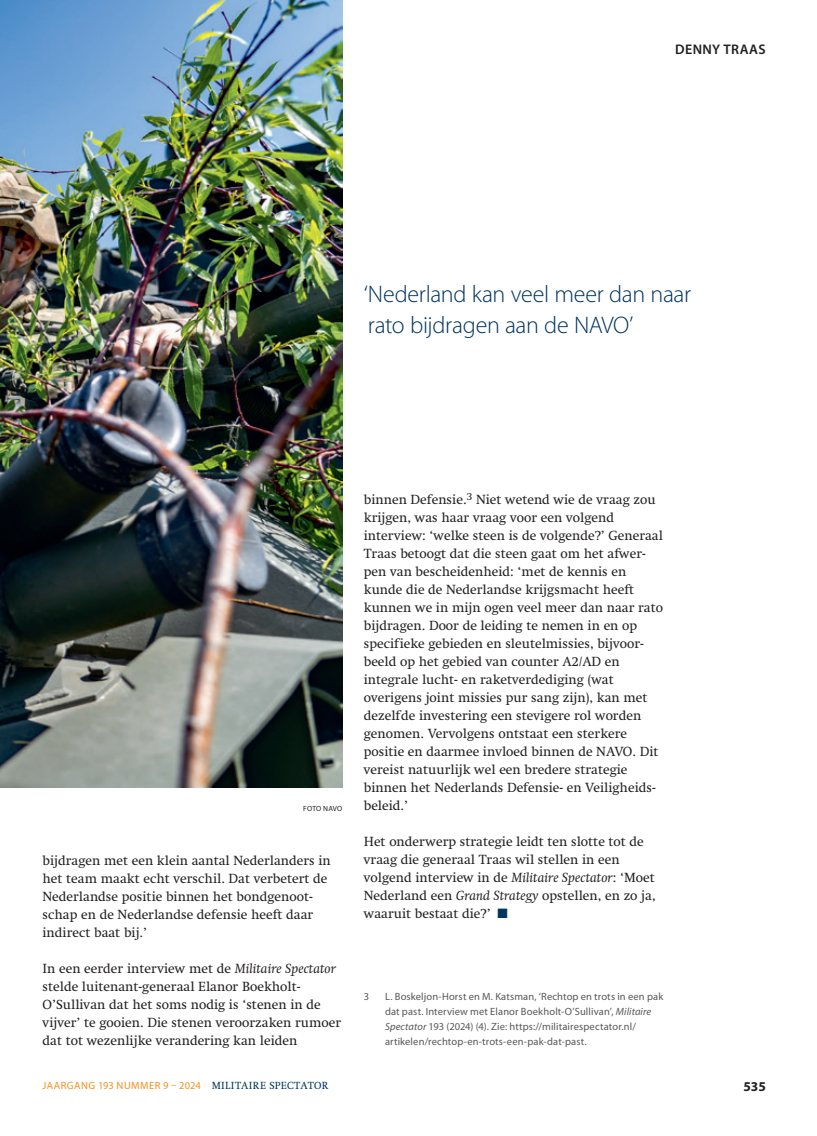
<style>
.page{position:relative;width:817px;height:1136px;background:#fff}
.page>*{position:absolute;margin:0;border:0;box-sizing:border-box;transform-origin:0 0}
.t1{font:300 24px/30.8px "Myriad Pro";letter-spacing:-.015em;color:#003562}
.t2{font:600 13.95px "Myriad Pro";letter-spacing:.03em;color:#231f20}
.t3{font:13.5px/18px "Swift LT Std";color:#231f20}
.t4{font:700 13.5px "Myriad Pro";color:#231f20}
.t5{font:10.5px/15px "Myriad Pro";letter-spacing:.01em;color:#57585a}
.t6{font:10.5px "Myriad Pro";letter-spacing:.045em;color:#f68f1e}
.t7{font:7.5px "Myriad Pro";letter-spacing:.025em;color:#231f20}
.s1{font-style:italic}
.s2{color:#003562}
.s3{font-family:"Swift LT Std";color:#003562}
</style>
<div class="page">
<img style="left:0;top:0;width:342px;height:787px">
<p class="t2" style="left:675px;top:40px;width:92px">DENNY TRAAS</p>
<h1 class="t1" style="left:364px;top:278px;width:329px">‘Nederland kan veel meer dan naar rato bijdragen aan de NAVO’</h1>
<p class="t7" style="left:303px;top:803px;width:41px">FOTO NAVO</p>
<p class="t3" style="left:43px;top:851px;width:290px">bijdragen met een klein aantal Nederlanders in het team maakt echt verschil. Dat verbetert de Nederlandse positie binnen het bondgenoot&shy;schap en de Nederlandse defensie heeft daar indirect baat bij.’</p>
<p class="t3" style="left:43px;top:959px;width:300px">In een eerder interview met de <span class="s1">Militaire Spectator </span>stelde luitenant-generaal Elanor Boekholt-O’Sullivan dat het soms nodig is ‘stenen in de vijver’ te gooien. Die stenen veroorzaken rumoer dat tot wezenlijke verandering kan leiden</p>
<p class="t3" style="left:364px;top:491px;width:301px">binnen Defensie.<sup>3</sup> Niet wetend wie de vraag zou krijgen, was haar vraag voor een volgend interview: ‘welke steen is de volgende?’ Generaal Traas betoogt dat die steen gaat om het afwer&shy;pen van bescheidenheid: ‘met de kennis en kunde die de Nederlandse krijgsmacht heeft kunnen we in mijn ogen veel meer dan naar rato bijdragen. Door de leiding te nemen in en op specifieke gebieden en sleutelmissies, bijvoor&shy;beeld op het gebied van counter A2/AD en integrale lucht- en raketverdediging (wat overigens joint missies pur sang zijn), kan met dezelfde investering een stevigere rol worden genomen. Vervolgens ontstaat een sterkere positie en daarmee invloed binnen de NAVO. Dit vereist natuurlijk wel een bredere strategie binnen het Nederlands Defensie- en Veiligheids&shy;beleid.’</p>
<p class="t3" style="left:364px;top:833px;width:293px">Het onderwerp strategie leidt ten slotte tot de vraag die generaal Traas wil stellen in een volgend interview in de <span class="s1">Militaire Spectator</span>: ‘Moet Nederland een <span class="s1">Grand Strategy</span> opstellen, en zo ja, waaruit bestaat die?’ <span class="s2">■</span></p>
<p class="t5" style="left:364px;top:988px;width:7px">3</p>
<p class="t5" style="left:385px;top:988px;width:279px">L. Boskeljon-Horst en M. Katsman, ‘Rechtop en trots in een pak dat past. Interview met Elanor Boekholt-O’Sullivan’, <span class="s1">Militaire Spectator</span> 193 (2024) (4). Zie: https://militairespectator.nl/ artikelen/rechtop-en-trots-een-pak-dat-past.</p>
<p class="t6" style="left:43px;top:1078px;width:287px">JAARGANG 193 NUMMER 9 – 2024 <span class="s3">MILITAIRE SPECTATOR</span></p>
<p class="t4" style="left:743px;top:1077px;width:24px">535</p>
</div>
